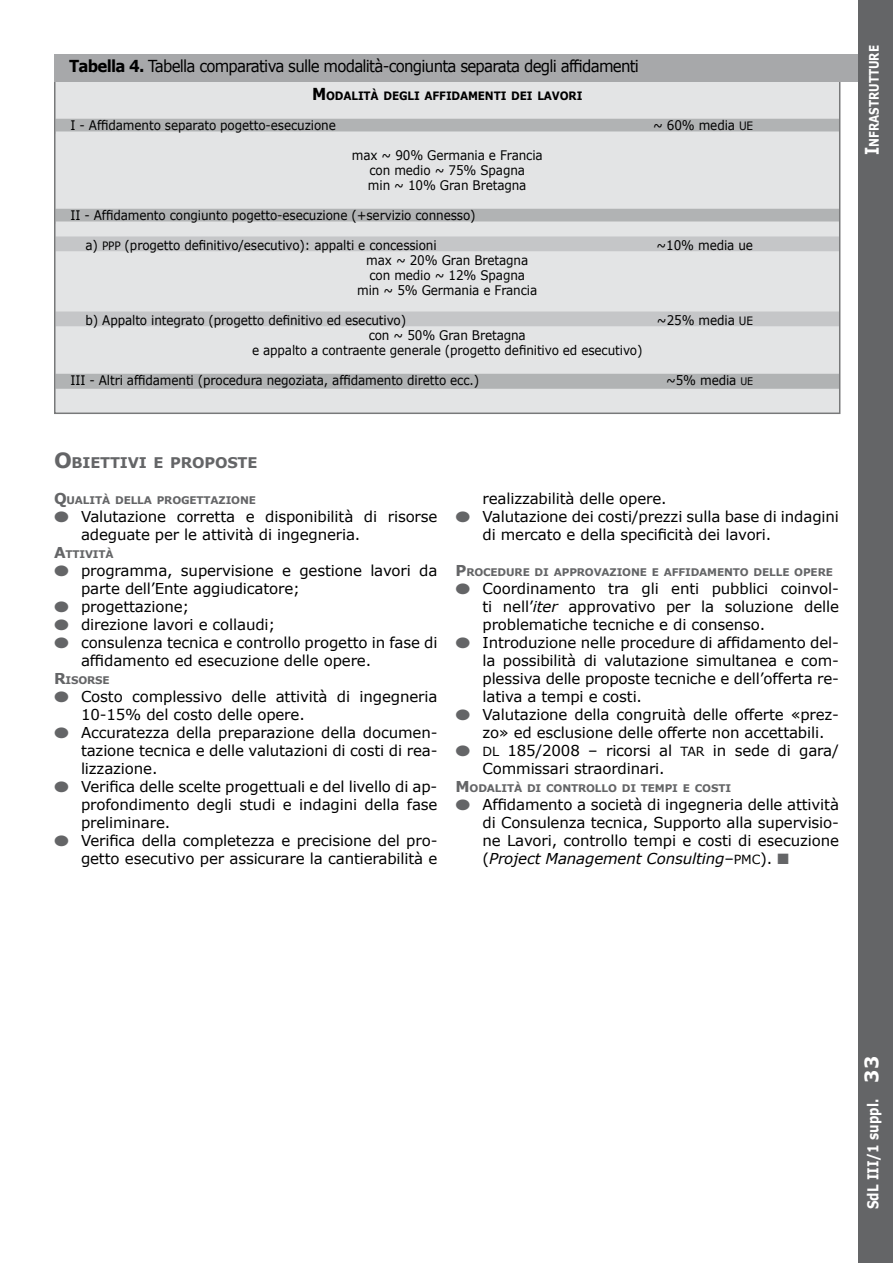
<style>
.page{position:relative;width:893px;height:1263px;background:#fff}
.page>*{position:absolute;margin:0;border:0;box-sizing:border-box;transform-origin:0 0}
.t1{font:16.5px "Verdana";letter-spacing:-.05em;color:#000;scale:.91 1}
.t2{font:15px/18px "Verdana";letter-spacing:-.01em;color:#000}
.t3{font:700 15px "Verdana";color:#fff;scale:.8 1}
.t4{font:700 14.7px "Verdana";letter-spacing:-.015em;color:#646567}
.t5{font:13.2px/15px "Verdana";letter-spacing:-.01em;color:#000;text-align:center;scale:.91 1}
.t6{font:700 13.2px "Verdana";color:#fff;scale:.8 1}
.t7{font:700 11.55px "Verdana";letter-spacing:-.015em;color:#000;scale:.91 1}
.t8{font:700 10.5px "Verdana";letter-spacing:-.015em;color:#646567}
.s1{font-weight:700}
.s2{font-size:16.5px}
.s3{font-size:11.55px}
.s4{font-size:10.35px}
.s5{font-size:21px}
.s6{font-size:15px}
.s7{color:#646567}
.s8{font-style:italic}
.s9{font-size:12.6px}
.s10{font-size:18.75px}
</style>
<div class="page">
<div style="left:55px;top:73px;width:785px;height:340px;background:#e3e4e5"></div>
<svg style="left:57px;top:81px;width:780px;height:1px"></svg>
<div style="left:56px;top:119px;width:783px;height:15px;background:#b1b3b4"></div>
<div style="left:56px;top:131px;width:783px;height:15px;background:#e3e4e5"></div>
<div style="left:56px;top:209px;width:783px;height:15px;background:#b1b3b4"></div>
<div style="left:56px;top:221px;width:783px;height:15px;background:#e3e4e5"></div>
<div style="left:56px;top:236px;width:783px;height:15px;background:#c5c6c8"></div>
<div style="left:56px;top:311px;width:783px;height:15px;background:#c5c6c8"></div>
<div style="left:56px;top:374px;width:783px;height:15px;background:#b1b3b4"></div>
<div style="left:54px;top:54px;width:822px;height:27px;background:#a7a8aa"></div>
<div style="left:859px;top:0;width:34px;height:1263px;background:#646567"></div>
<p class="t1" style="left:69px;top:55px;width:628px"><span class="s1">Tabella 4.</span> Tabella comparativa sulle modalità-congiunta separata degli affidamenti</p>
<p class="t7" style="left:312px;top:88px;width:299px"><span class="s2">M</span> ODALITÀ DEGLI AFFIDAMENTI DEI LAVORI</p>
<p class="t5" style="left:70px;top:117px;width:293px">I - Affidamento separato pogetto-esecuzione</p>
<p class="t5" style="left:653px;top:117px;width:112px">~ 60% media <span class="s3">UE</span></p>
<p class="t5" style="left:352px;top:147px;width:211px">max ~ 90% Germania e Francia con medio ~ 75% Spagna<br>min ~ 10% Gran Bretagna</p>
<p class="t5" style="left:70px;top:207px;width:447px">II - Affidamento congiunto pogetto-esecuzione (+servizio connesso)</p>
<p class="t5" style="left:86px;top:237px;width:387px">a) <span class="s3">PPP</span> (progetto definitivo/esecutivo): appalti e concessioni</p>
<p class="t5" style="left:656px;top:237px;width:108px">~10% media ue</p>
<p class="t5" style="left:357px;top:252px;width:199px">max ~ 20% Gran Bretagna con medio ~ 12% Spagna min ~ 5% Germania e Francia</p>
<p class="t5" style="left:85px;top:312px;width:354px">b) Appalto integrato (progetto definitivo ed esecutivo)</p>
<p class="t5" style="left:657px;top:312px;width:107px">~25% media <span class="s3">UE</span></p>
<p class="t5" style="left:252px;top:327px;width:431px">con ~ 50% Gran Bretagna<br>e appalto a contraente generale (progetto definitivo ed esecutivo)</p>
<p class="t5" style="left:71px;top:372px;width:451px">III - Altri affidamenti (procedura negoziata, affidamento diretto ecc.)</p>
<p class="t5" style="left:666px;top:372px;width:97px">~5% media <span class="s4">UE</span></p>
<p class="t4" style="left:54px;top:453px;width:205px"><span class="s5">O</span>BIETTIVI E PROPOSTE</p>
<p class="t8" style="left:54px;top:493px;width:203px"><span class="s6">Q</span>UALITÀ DELLA PROGETTAZIONE</p>
<p class="t2" style="left:81px;top:507px;width:358px;text-indent:-27px"><span class="s7">●</span> Valutazione corretta e disponibilità di risorse adeguate per le attività di ingegneria.</p>
<p class="t8" style="left:54px;top:547px;width:61px"><span class="s6">A</span>TTIVITÀ</p>
<p class="t2" style="left:81px;top:561px;width:358px;text-indent:-27px"><span class="s7">●</span> programma, supervisione e gestione lavori da parte dell’Ente aggiudicatore;</p>
<p class="t2" style="left:54px;top:597px;width:137px"><span class="s7">●</span> progettazione;</p>
<p class="t2" style="left:54px;top:615px;width:223px"><span class="s7">●</span> direzione lavori e collaudi;</p>
<p class="t2" style="left:81px;top:633px;width:358px;text-indent:-27px"><span class="s7">●</span> consulenza tecnica e controllo progetto in fase di affidamento ed esecuzione delle opere.</p>
<p class="t8" style="left:54px;top:673px;width:57px"><span class="s6">R</span>ISORSE</p>
<p class="t2" style="left:81px;top:687px;width:358px;text-indent:-27px"><span class="s7">●</span> Costo complessivo delle attività di ingegneria<br>10-15% del costo delle opere.</p>
<p class="t2" style="left:81px;top:723px;width:358px;text-align:justify;text-indent:-27px"><span class="s7">●</span> Accuratezza della preparazione della documen&shy;tazione tecnica e delle valutazioni di costi di rea&shy;lizzazione.</p>
<p class="t2" style="left:81px;top:777px;width:358px;text-align:justify;text-indent:-27px"><span class="s7">●</span> Verifica delle scelte progettuali e del livello di ap&shy;profondimento degli studi e indagini della fase preliminare.</p>
<p class="t2" style="left:54px;top:831px;width:385px;text-align:right"><span class="s7">●</span> Verifica della completezza e precisione del pro&shy;getto esecutivo per assicurare la cantierabilità e</p>
<p class="t2" style="left:482px;top:489px;width:186px">realizzabilità delle opere.</p>
<p class="t2" style="left:482px;top:507px;width:358px;text-indent:-27px"><span class="s7">●</span> Valutazione dei costi/prezzi sulla base di indagini di mercato e della specificità dei lavori.</p>
<p class="t8" style="left:455px;top:565px;width:379px"><span class="s6">P</span>ROCEDURE DI APPROVAZIONE E AFFIDAMENTO DELLE OPERE</p>
<p class="t2" style="left:482px;top:579px;width:358px;text-align:justify;text-indent:-27px"><span class="s7">●</span> Coordinamento tra gli enti pubblici coinvol&shy;ti nell’<span class="s8">iter</span> approvativo per la soluzione delle problematiche tecniche e di consenso.</p>
<p class="t2" style="left:482px;top:633px;width:358px;text-align:justify;text-indent:-27px"><span class="s7">●</span> Introduzione nelle procedure di affidamento del&shy;la possibilità di valutazione simultanea e com&shy;plessiva delle proposte tecniche e dell’offerta re&shy;lativa a tempi e costi.</p>
<p class="t2" style="left:482px;top:705px;width:358px;text-indent:-27px"><span class="s7">●</span> Valutazione della congruità delle offerte «prez&shy;zo» ed esclusione delle offerte non accettabili.</p>
<p class="t2" style="left:482px;top:741px;width:358px;text-indent:-27px"><span class="s7">●</span> <span class="s9">DL</span> 185/2008 – ricorsi al <span class="s9">TAR</span> in sede di gara/<br>Commissari straordinari.</p>
<p class="t8" style="left:455px;top:781px;width:277px"><span class="s6">M</span> ODALITÀ DI CONTROLLO DI TEMPI E COSTI</p>
<p class="t2" style="left:482px;top:795px;width:358px;text-align:justify;text-indent:-27px"><span class="s7">●</span> Affidamento a società di ingegneria delle attività di Consulenza tecnica, Supporto alla supervisio&shy;ne Lavori, controllo tempi e costi di esecuzione (<span class="s8">Project Management Consulting</span>–<span class="s9">PMC</span>). <span class="s7">■</span></p>
<p class="t6" style="left:866px;top:155px;width:139px;rotate:-90deg"><span class="s10">I</span> NFRASTRUTTURE</p>
<p class="t3" style="left:863px;top:1209px;width:193px;rotate:-90deg">SdL III/1 suppl. <span class="s10">33</span></p>
</div>
